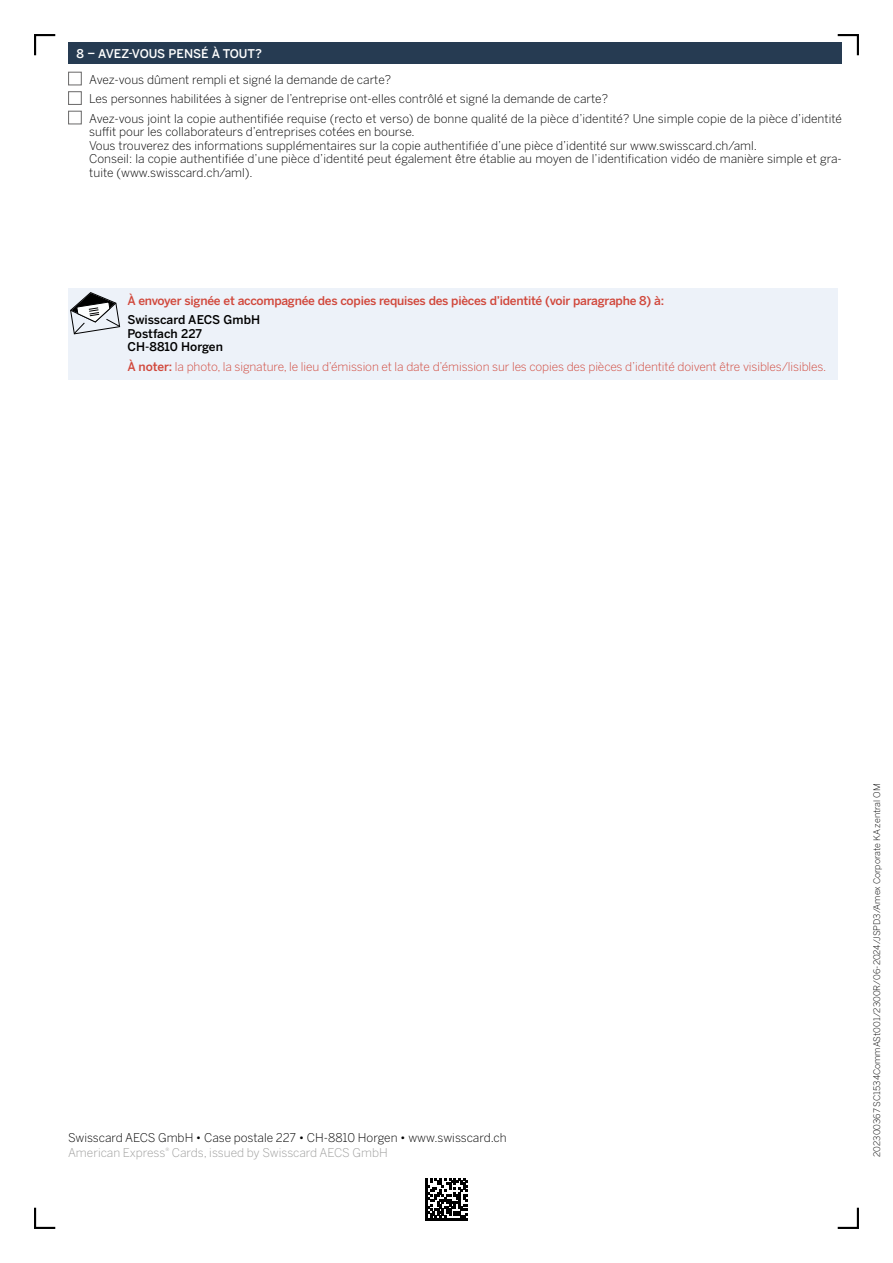
<style>
.page{position:relative;width:893px;height:1263px;background:#fff}
.page>*{position:absolute;margin:0;border:0;box-sizing:border-box;transform-origin:0 0}
.t1{font:300 12px/13.5px "Benton Sans";color:#000}
.t2{font:300 12px "Benton Sans";letter-spacing:-.01em;color:#d1473b}
.t3{font:500 12px "Benton Sans";letter-spacing:-.02em;color:#d1473b}
.t4{font:500 12px/13.5px "Benton Sans";color:#000}
.t5{font:500 12px "Benton Sans";color:#fff}
.t6{font:300 9px "Benton Sans";color:#000}
.s1{font-weight:500}
.s2{color:#9d9d9c}
</style>
<div class="page">
<svg style="left:34px;top:34px;width:22px;height:22px"></svg>
<svg style="left:837px;top:1207px;width:22px;height:22px"></svg>
<svg style="left:34px;top:1207px;width:22px;height:22px"></svg>
<svg style="left:836px;top:34px;width:23px;height:22px"></svg>
<div style="left:68px;top:43px;width:774px;height:21px;background:#263b52"></div>
<div style="left:68px;top:72px;width:14px;height:13px;background:#fff;border:1px solid #706f6f"></div>
<div style="left:68px;top:91px;width:14px;height:14px;background:#fff;border:1px solid #706f6f"></div>
<div style="left:68px;top:111px;width:14px;height:13px;background:#fff;border:1px solid #706f6f"></div>
<div style="left:68px;top:288px;width:770px;height:92px;background:#edf2f9"></div>
<svg style="left:70px;top:292px;width:51px;height:43px"></svg>
<svg style="left:425px;top:1178px;width:43px;height:42px"></svg>
<p class="t5" style="left:77px;top:46px;width:187px">8 – AVEZ-VOUS PENSÉ À TOUT?</p>
<p class="t1" style="left:89px;top:70px;width:754px;line-height:19.5px">Avez-vous dûment rempli et signé la demande de carte?<br>Les personnes habilitées à signer de l’entreprise ont-elles contrôlé et signé la demande de carte?<br>Avez-vous joint la copie authentifiée requise (recto et verso) de bonne qualité de la pièce d’identité? Une simple copie de la pièce d’identité</p>
<p class="t1" style="left:89px;top:125px;width:754px">suffit pour les collaborateurs d’entreprises cotées en bourse.<br>Vous trouverez des informations supplémentaires sur la copie authentifiée d’une pièce d’identité sur www.swisscard.ch/aml.<br>Conseil: la copie authentifiée d’une pièce d’identité peut également être établie au moyen de l’identification vidéo de manière simple et gra&shy;tuite (www.swisscard.ch/aml).</p>
<p class="t3" style="left:128px;top:293px;width:538px">À envoyer signée et accompagnée des copies requises des pièces d’identité (voir paragraphe 8) à:</p>
<p class="t4" style="left:128px;top:313px;width:134px">Swisscard AECS GmbH<br>Postfach 227<br>CH-8810 Horgen</p>
<p class="t2" style="left:128px;top:359px;width:700px"><span class="s1">À noter:</span> la photo, la signature, le lieu d’émission et la date d’émission sur les copies des pièces d’identité doivent être visibles/lisibles.</p>
<p class="t1" style="left:68px;top:1130px;width:440px;line-height:15px">Swisscard AECS GmbH • Case postale 227 • CH-8810 Horgen • www.swisscard.ch<br><span class="s2">American Express</span><sup>®</sup> <span class="s2">Cards, issued by Swisscard AECS GmbH</span></p>
<p class="t6" style="left:872px;top:1157px;width:375px;rotate:-90deg">202300367 SC1534CommASt001/2300R/06-2024/JSPD3/Amex Corporate KA zentral OM</p>
</div>
